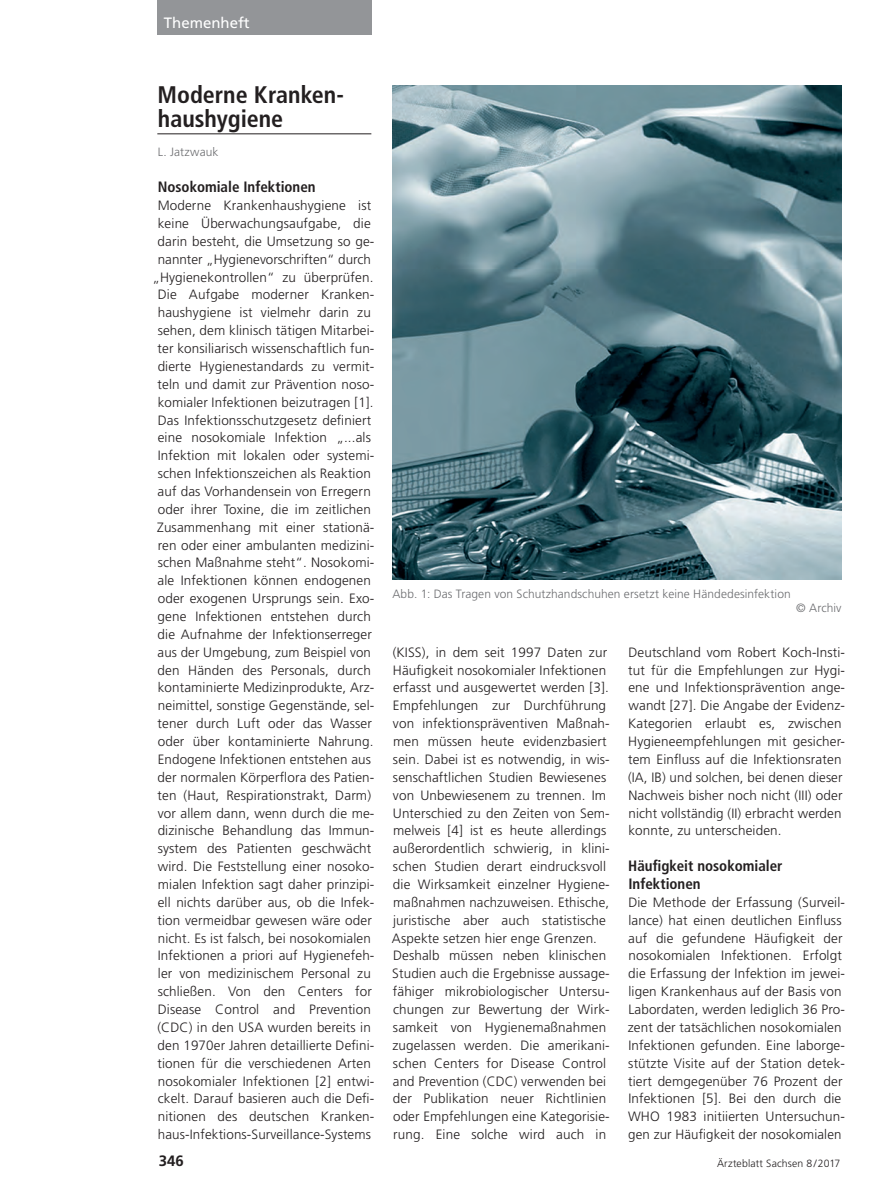
<style>
.page{position:relative;width:893px;height:1191px;background:#fff}
.page>*{position:absolute;margin:0;border:0;box-sizing:border-box;transform-origin:0 0}
.t1{font:700 condensed 24px/24px "Frutiger";color:#231f20}
.t2{font:700 condensed 15px/17.9px "Frutiger";color:#231f20}
.t3{font:15px "Frutiger";color:#fff}
.t4{font:700 15px "Frutiger";color:#231f20}
.t5{font:300 13.5px/17.9px "Frutiger";letter-spacing:.01em;color:#231f20}
.t6{font:300 12px "Frutiger";letter-spacing:.005em;color:#6c6d70}
.t7{font:300 10.5px "Frutiger";letter-spacing:.01em;color:#231f20}
</style>
<div class="page">
<div style="left:157px;top:0;width:214px;height:34px;background:#939598"></div>
<hr style="left:157px;top:133px;width:214px;height:1px;background:#231f20">
<img style="left:393px;top:85px;width:449px;height:495px">
<p class="t3" style="left:164px;top:14px;width:87px">Themenheft</p>
<h1 class="t1" style="left:158px;top:83px;width:188px">Moderne Kranken&shy;haushygiene</h1>
<p class="t6" style="left:158px;top:145px;width:62px">L. Jatzwauk</p>
<p class="t2" style="left:158px;top:178px;width:159px">Nosokomiale Infektionen</p>
<p class="t5" style="left:152px;top:196px;width:224px;text-align:center">Moderne Krankenhaushygiene ist keine Überwachungsaufgabe, die darin besteht, die Umsetzung so ge-- nannter „Hygienevorschriften“ durch „Hygienekontrollen“ zu überprüfen.<br>Die Aufgabe moderner Kranken&shy;haushygiene ist vielmehr darin zu sehen, dem klinisch tätigen Mitarbei&shy;ter konsiliarisch wissenschaftlich fun&shy;dierte Hygienestandards zu vermit&shy;teln und damit zur Prävention noso&shy;komialer Infektionen beizutragen [1].<br>Das Infektionsschutzgesetz definiert eine nosokomiale Infektion „...als Infektion mit lokalen oder systemi&shy;schen Infektionszeichen als Reaktion auf das Vorhandensein von Erregern oder ihrer Toxine, die im zeitlichen Zusammenhang mit einer stationä&shy;ren oder einer ambulanten medizini&shy;schen Maßnahme steht“. Nosokomi&shy;ale Infektionen können endogenen oder exogenen Ursprungs sein. Exo&shy;gene Infektionen entstehen durch die Aufnahme der Infektionserreger aus der Umgebung, zum Beispiel von den Händen des Personals, durch kontaminierte Medizinprodukte, Arz&shy;neimittel, sonstige Gegenstände, sel&shy;tener durch Luft oder das Wasser oder über kontaminierte Nahrung.<br>Endogene Infektionen entstehen aus der normalen Körperflora des Patien&shy;ten (Haut, Respirationstrakt, Darm) vor allem dann, wenn durch die me-- dizinische Behandlung das Immun&shy;system des Patienten geschwächt wird. Die Feststellung einer nosoko&shy;mialen Infektion sagt daher prinzipi&shy;ell nichts darüber aus, ob die Infek&shy;tion vermeidbar gewesen wäre oder nicht. Es ist falsch, bei nosokomialen Infektionen a priori auf Hygienefeh&shy;ler von medizinischem Personal zu schließen. Von den Centers for Disease Control and Prevention (CDC) in den USA wurden bereits in den 1970er Jahren detaillierte Defini&shy;tionen für die verschiedenen Arten nosokomialer Infektionen [2] entwi&shy;ckelt. Darauf basieren auch die Defi&shy;nitionen des deutschen Kranken&shy;haus-Infektions-Surveillance-Systems</p>
<p class="t6" style="left:392px;top:587px;width:400px">Abb. 1: Das Tragen von Schutzhandschuhen ersetzt keine Händedesinfektion</p>
<p class="t6" style="left:796px;top:601px;width:47px">© Archiv</p>
<p class="t5" style="left:392px;top:643px;width:219px">(KISS), in dem seit 1997 Daten zur Häufigkeit nosokomialer Infektionen erfasst und ausgewertet werden [3].<br>Empfehlungen zur Durchführung von infektionspräventiven Maßnah&shy;men müssen heute evidenzbasiert sein. Dabei ist es notwendig, in wis&shy;senschaftlichen Studien Bewiesenes von Unbewiesenem zu trennen. Im Unterschied zu den Zeiten von Sem&shy;melweis [4] ist es heute allerdings außerordentlich schwierig, in klini&shy;schen Studien derart eindrucksvoll die Wirksamkeit einzelner Hygiene&shy;maßnahmen nachzuweisen. Ethische, juristische aber auch statistische Aspekte setzen hier enge Grenzen.<br>Deshalb müssen neben klinischen Studien auch die Ergebnisse aussage&shy;fähiger mikrobiologischer Untersu&shy;chungen zur Bewertung der Wirk&shy;samkeit von Hygienemaßnahmen zugelassen werden. Die amerikani&shy;schen Centers for Disease Control and Prevention (CDC) verwenden bei der Publikation neuer Richtlinien oder Empfehlungen eine Kategorisie&shy;rung. Eine solche wird auch in</p>
<p class="t5" style="left:628px;top:643px;width:219px">Deutschland vom Robert Koch-Insti&shy;tut für die Empfehlungen zur Hygi&shy;ene und Infektionsprävention ange&shy;wandt [27]. Die Angabe der Evidenz-Kategorien erlaubt es, zwischen Hygieneempfehlungen mit gesicher&shy;tem Einfluss auf die Infektionsraten (IA, IB) und solchen, bei denen dieser Nachweis bisher noch nicht (III) oder nicht vollständig (II) erbracht werden konnte, zu unterscheiden.</p>
<p class="t2" style="left:628px;top:857px;width:156px">Häufigkeit nosokomialer<br>Infektionen</p>
<p class="t5" style="left:628px;top:893px;width:219px">Die Methode der Erfassung (Surveil&shy;lance) hat einen deutlichen Einfluss auf die gefundene Häufigkeit der nosokomialen Infektionen. Erfolgt die Erfassung der Infektion im jewei&shy;ligen Krankenhaus auf der Basis von Labordaten, werden lediglich 36 Pro&shy;zent der tatsächlichen nosokomialen Infektionen gefunden. Eine laborge&shy;stützte Visite auf der Station detek&shy;tiert demgegenüber 76 Prozent der Infektionen [5]. Bei den durch die WHO 1983 initiierten Untersuchun&shy;gen zur Häufigkeit der nosokomialen</p>
<p class="t4" style="left:159px;top:1151px;width:27px">346</p>
<p class="t7" style="left:717px;top:1157px;width:125px">Ärzteblatt Sachsen 8/2017</p>
</div>
